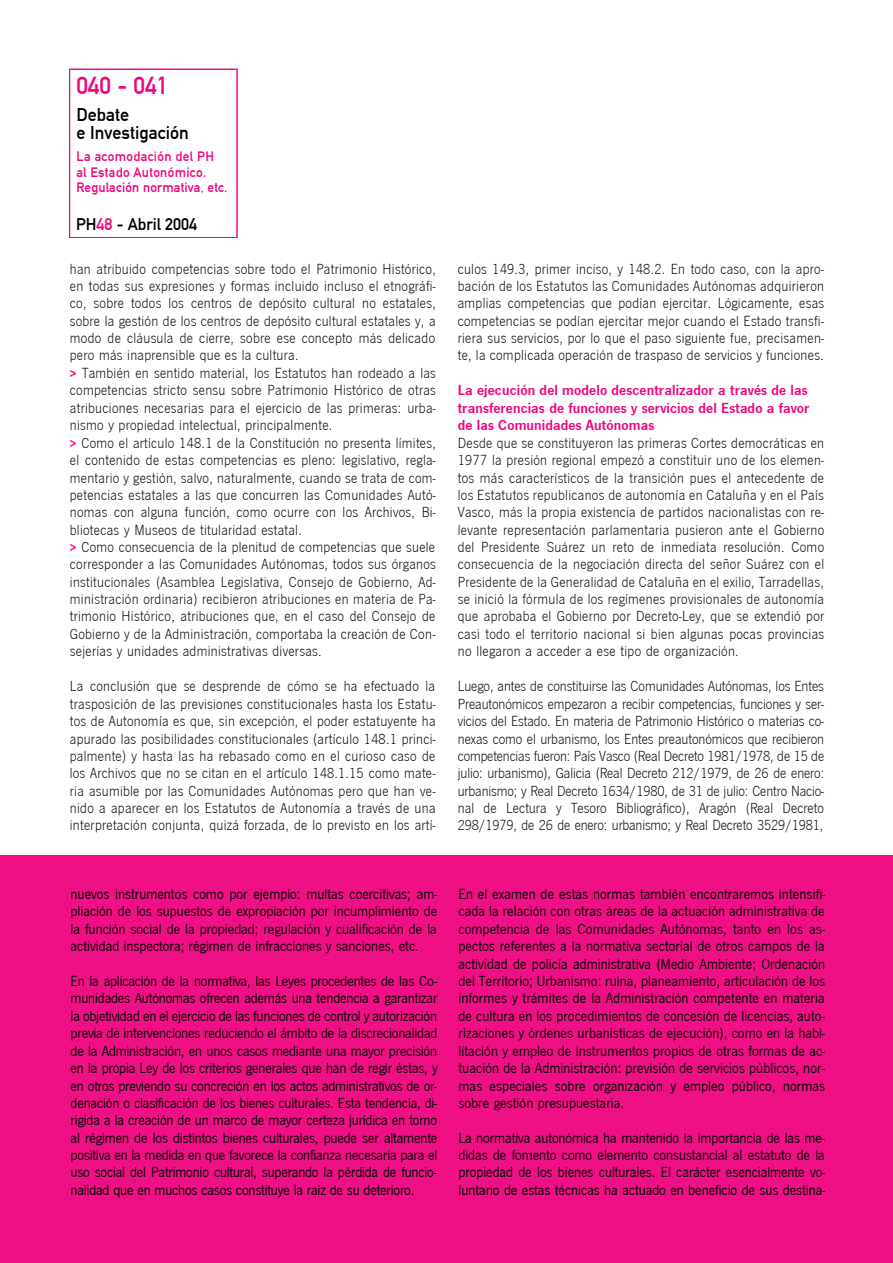
<style>
.page{position:relative;width:893px;height:1263px;background:#fff}
.page>*{position:absolute;margin:0;border:0;box-sizing:border-box;transform-origin:0 0}
.t1{font:24.15px "DIN Mittelschrift";letter-spacing:-.005em;color:#ef047f}
.t2{font:18px/18px "DIN Mittelschrift";color:#000}
.t3{font:16.5px "DIN Mittelschrift";color:#000}
.t4{font:15.15px/17.4px "News Got T Lig";letter-spacing:.02em;color:#000;text-align:justify}
.t5{font:15.15px/17.4px "News Got T";color:#000;text-align:justify}
.t6{font:700 15.15px/17.4px "News Got T Dem";letter-spacing:.01em;color:#ef047f}
.t7{font:13.35px/15.1px "DIN Mittelschrift";letter-spacing:.02em;color:#ef047f}
.s1{color:#ef047f}
.s2{font-family:"News Got T Dem";font-weight:700;font-size:13.35px;color:#ef047f}
</style>
<div class="page">
<div style="left:0;top:855px;width:892px;height:408px;background:#f01085"></div>
<svg style="left:69px;top:69px;width:169px;height:169px"></svg>
<h1 class="t1" style="left:76px;top:72px;width:93px">040 - 041</h1>
<p class="t2" style="left:76px;top:106px;width:114px">Debate<br>e Investigación</p>
<p class="t7" style="left:76px;top:149px;width:153px">La acomodación del PH al Estado Autonómico.<br>Regulación normativa, etc.</p>
<p class="t3" style="left:76px;top:215px;width:122px">PH<span class="s1">48</span> - Abril 2004</p>
<p class="t4" style="left:70px;top:260px;width:367px;text-align:left">han atribuido competencias sobre todo el Patrimonio Histórico, en todas sus expresiones y formas incluido incluso el etnográfi&shy;co, sobre todos los centros de depósito cultural no estatales, sobre la gestión de los centros de depósito cultural estatales y, a modo de cláusula de cierre, sobre ese concepto más delicado pero más inaprensible que es la cultura.<br><span class="s2">&gt;</span> También en sentido material, los Estatutos han rodeado a las competencias stricto sensu sobre Patrimonio Histórico de otras atribuciones necesarias para el ejercicio de las primeras: urba&shy;nismo y propiedad intelectual, principalmente.<br><span class="s2">&gt;</span> Como el artículo 148.1 de la Constitución no presenta límites, el contenido de estas competencias es pleno: legislativo, regla&shy;mentario y gestión, salvo, naturalmente, cuando se trata de com&shy;petencias estatales a las que concurren las Comunidades Autó&shy;nomas con alguna función, como ocurre con los Archivos, Bi&shy;bliotecas y Museos de titularidad estatal.<br><span class="s2">&gt;</span> Como consecuencia de la plenitud de competencias que suele corresponder a las Comunidades Autónomas, todos sus órganos institucionales (Asamblea Legislativa, Consejo de Gobierno, Ad&shy;ministración ordinaria) recibieron atribuciones en materia de Pa&shy;trimonio Histórico, atribuciones que, en el caso del Consejo de Gobierno y de la Administración, comportaba la creación de Con&shy;sejerías y unidades administrativas diversas.</p>
<p class="t4" style="left:70px;top:677px;width:367px">La conclusión que se desprende de cómo se ha efectuado la trasposición de las previsiones constitucionales hasta los Estatu&shy;tos de Autonomía es que, sin excepción, el poder estatuyente ha apurado las posibilidades constitucionales (artículo 148.1 princi&shy;palmente) y hasta las ha rebasado como en el curioso caso de los Archivos que no se citan en el artículo 148.1.15 como mate&shy;ria asumible por las Comunidades Autónomas pero que han ve&shy;nido a aparecer en los Estatutos de Autonomía a través de una interpretación conjunta, quizá forzada, de lo previsto en los artí-</p>
<p class="t4" style="left:458px;top:260px;width:368px">culos 149.3, primer inciso, y 148.2. En todo caso, con la apro&shy;bación de los Estatutos las Comunidades Autónomas adquirieron amplias competencias que podían ejercitar. Lógicamente, esas competencias se podían ejercitar mejor cuando el Estado transfi&shy;riera sus servicios, por lo que el paso siguiente fue, precisamen&shy;te, la complicada operación de traspaso de servicios y funciones.</p>
<p class="t6" style="left:458px;top:381px;width:353px">La ejecución del modelo descentralizador a través de las transferencias de funciones y servicios del Estado a favor de las Comunidades Autónomas</p>
<p class="t4" style="left:458px;top:433px;width:368px">Desde que se constituyeron las primeras Cortes democráticas en 1977 la presión regional empezó a constituir uno de los elemen&shy;tos más característicos de la transición pues el antecedente de los Estatutos republicanos de autonomía en Cataluña y en el País Vasco, más la propia existencia de partidos nacionalistas con re&shy;levante representación parlamentaria pusieron ante el Gobierno del Presidente Suárez un reto de inmediata resolución. Como consecuencia de la negociación directa del señor Suárez con el Presidente de la Generalidad de Cataluña en el exilio, Tarradellas, se inició la fórmula de los regímenes provisionales de autonomía que aprobaba el Gobierno por Decreto-Ley, que se extendió por casi todo el territorio nacional si bien algunas pocas provincias no llegaron a acceder a ese tipo de organización.</p>
<p class="t4" style="left:458px;top:677px;width:368px">Luego, antes de constituirse las Comunidades Autónomas, los Entes Preautonómicos empezaron a recibir competencias, funciones y ser&shy;vicios del Estado. En materia de Patrimonio Histórico o materias co&shy;nexas como el urbanismo, los Entes preautonómicos que recibieron competencias fueron: País Vasco (Real Decreto 1981/1978, de 15 de julio: urbanismo), Galicia (Real Decreto 212/1979, de 26 de enero: urbanismo; y Real Decreto 1634/1980, de 31 de julio: Centro Nacio&shy;nal de Lectura y Tesoro Bibliográfico), Aragón (Real Decreto 298/1979, de 26 de enero: urbanismo; y Real Decreto 3529/1981,</p>
<p class="t5" style="left:71px;top:885px;width:368px">nuevos instrumentos como por ejemplo: multas coercitivas; am&shy;pliación de los supuestos de expropiación por incumplimiento de la función social de la propiedad; regulación y cualificación de la actividad inspectora; régimen de infracciones y sanciones, etc.</p>
<p class="t5" style="left:71px;top:972px;width:368px">En la aplicación de la normativa, las Leyes procedentes de las Co&shy;munidades Autónomas ofrecen además una tendencia a garantizar la objetividad en el ejercicio de las funciones de control y autorización previa de intervenciones reduciendo el ámbito de la discrecionalidad de la Administración, en unos casos mediante una mayor precisión en la propia Ley de los criterios generales que han de regir éstas, y en otros previendo su concreción en los actos administrativos de or&shy;denación o clasificación de los bienes culturales. Esta tendencia, di&shy;rigida a la creación de un marco de mayor certeza jurídica en torno al régimen de los distintos bienes culturales, puede ser altamente positiva en la medida en que favorece la confianza necesaria para el uso social del Patrimonio cultural, superando la pérdida de funcio&shy;nalidad que en muchos casos constituye la raíz de su deterioro.</p>
<p class="t5" style="left:458px;top:885px;width:368px">En el examen de estas normas también encontraremos intensifi&shy;cada la relación con otras áreas de la actuación administrativa de competencia de las Comunidades Autónomas, tanto en los as&shy;pectos referentes a la normativa sectorial de otros campos de la actividad de policía administrativa (Medio Ambiente; Ordenación del Territorio; Urbanismo: ruina, planeamiento, articulación de los informes y trámites de la Administración competente en materia de cultura en los procedimientos de concesión de licencias, auto&shy;rizaciones y órdenes urbanísticas de ejecución), como en la habi&shy;litación y empleo de instrumentos propios de otras formas de ac&shy;tuación de la Administración: previsión de servicios públicos, nor&shy;mas especiales sobre organización y empleo público, normas sobre gestión presupuestaria.</p>
<p class="t5" style="left:458px;top:1129px;width:368px">La normativa autonómica ha mantenido la importancia de las me&shy;didas de fomento como elemento consustancial al estatuto de la propiedad de los bienes culturales. El carácter esencialmente vo&shy;luntario de estas técnicas ha actuado en beneficio de sus destina-</p>
</div>
